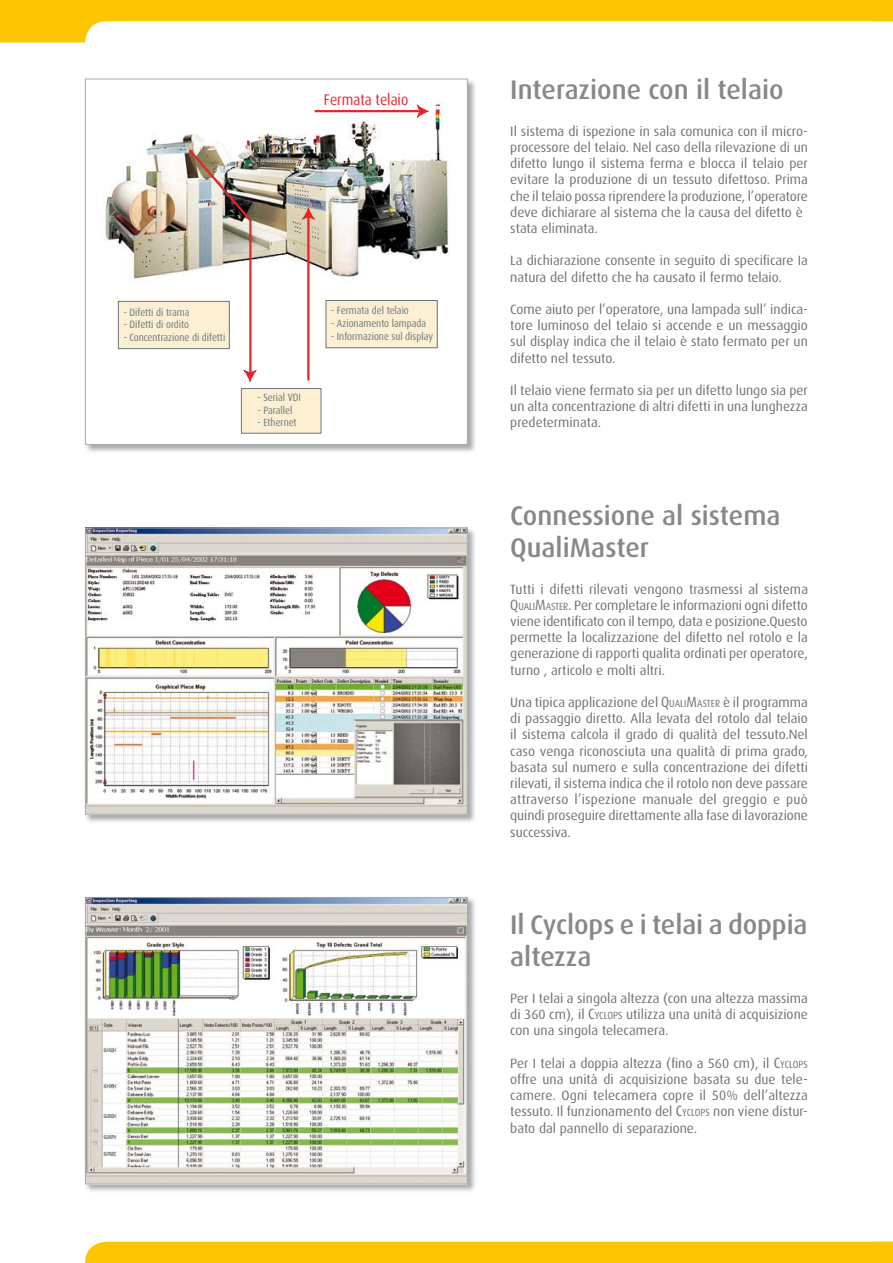
<style>
.page{position:relative;width:893px;height:1263px;background:#fff}
.page>*{position:absolute;margin:0;border:0;box-sizing:border-box;transform-origin:0 0}
.t1{font:500 27px/32.4px "Dax";color:#878889}
.t2{font:15.45px "Dax";color:#e42529;scale:.9 1}
.t3{font:13.5px/16.2px "Dax";color:#707173;text-align:justify}
.t4{font:10.5px "Dax";color:#6a757b;scale:.9 1}
.s1{font-size:14.85px}
.s2{font-size:10.35px}
</style>
<div class="page">
<svg style="left:0;top:0;width:893px;height:43px"></svg>
<div style="left:85px;top:1242px;width:808px;height:21px;background:#fdc600"></div>
<svg style="left:84px;top:78px;width:391px;height:374px"></svg>
<div style="left:85px;top:79px;width:382px;height:365px;background:#fff"></div>
<img style="left:103px;top:101px;width:346px;height:178px">
<img style="left:187px;top:148px;width:70px;height:234px">
<hr style="left:307px;top:217px;width:3px;height:163px;background:#e42529">
<hr style="left:316px;top:110px;width:105px;height:2px;background:#e42529">
<div style="left:118px;top:301px;width:111px;height:48px;background:#fcefd2"></div>
<div style="left:118px;top:301px;width:112px;height:48px;border:1px solid #6a757b"></div>
<div style="left:241px;top:388px;width:80px;height:45px;background:#fcefd2"></div>
<div style="left:241px;top:388px;width:80px;height:46px;border:1px solid #6a757b"></div>
<div style="left:326px;top:300px;width:111px;height:48px;background:#fcefd2"></div>
<div style="left:326px;top:300px;width:112px;height:48px;border:1px solid #6a757b"></div>
<svg style="left:301px;top:208px;width:14px;height:12px"></svg>
<svg style="left:417px;top:104px;width:12px;height:14px"></svg>
<div style="left:85px;top:79px;width:383px;height:366px;border:1px solid #a9aaac"></div>
<svg style="left:85px;top:527px;width:390px;height:295px"></svg>
<img style="left:87px;top:530px;width:379px;height:282px">
<div style="left:85px;top:528px;width:383px;height:286px;border:1px solid #a9aaac"></div>
<svg style="left:85px;top:898px;width:390px;height:293px"></svg>
<img style="left:87px;top:899px;width:379px;height:283px">
<div style="left:85px;top:897px;width:383px;height:287px;border:1px solid #a9aaac"></div>
<p class="t2" style="left:324px;top:91px;width:95px">Fermata telaio</p>
<p class="t4" style="left:124px;top:306px;width:75px">- Difetti di trama</p>
<p class="t4" style="left:124px;top:319px;width:74px">- Difetti di ordito</p>
<p class="t4" style="left:124px;top:331px;width:114px">- Concentrazione di difetti</p>
<p class="t4" style="left:257px;top:391px;width:50px">- Serial VDI</p>
<p class="t4" style="left:257px;top:404px;width:40px">- Parallel</p>
<p class="t4" style="left:257px;top:417px;width:45px">- Ethernet</p>
<p class="t4" style="left:331px;top:305px;width:88px">- Fermata del telaio</p>
<p class="t4" style="left:331px;top:317px;width:107px">- Azionamento lampada</p>
<p class="t4" style="left:331px;top:330px;width:115px">- Informazione sul display</p>
<h1 class="t1" style="left:510px;top:74px;width:275px">Interazione con il telaio</h1>
<p class="t3" style="left:510px;top:123px;width:299px;text-align:left">Il sistema di ispezione in sala comunica con il micro&shy;processore del telaio. Nel caso della rilevazione di un difetto lungo il sistema ferma e blocca il telaio per evitare la produzione di un tessuto difettoso. Prima che il telaio possa riprendere la produzione, l’operatore deve dichiarare al sistema che la causa del difetto è stata eliminata.</p>
<p class="t3" style="left:510px;top:253px;width:299px">La dichiarazione consente in seguito di specificare Ia natura del difetto che ha causato il fermo telaio.</p>
<p class="t3" style="left:510px;top:301px;width:299px">Come aiuto per l’operatore, una lampada sull’ indica&shy;tore luminoso del telaio si accende e un messaggio sul display indica che il telaio è stato fermato per un difetto nel tessuto.</p>
<p class="t3" style="left:510px;top:382px;width:299px">Il telaio viene fermato sia per un difetto lungo sia per un alta concentrazione di altri difetti in una lunghezza predeterminata.</p>
<h1 class="t1" style="left:510px;top:499px;width:272px">Connessione al sistema<br>QualiMaster</h1>
<p class="t3" style="left:510px;top:581px;width:299px">Tutti i difetti rilevati vengono trasmessi al sistema <span class="s1">Q</span><span class="s2">uali</span><span class="s1">M</span><span class="s2">aster</span>. Per completare le informazioni ogni difetto viene identificato con il tempo, data e posizione.Questo permette la localizzazione del difetto nel rotolo e la generazione di rapporti qualita ordinati per operatore, turno , articolo e molti altri.</p>
<p class="t3" style="left:510px;top:694px;width:299px">Una tipica applicazione del <span class="s1">Q</span><span class="s2">uali</span><span class="s1">M</span><span class="s2">aster</span> è il programma di passaggio diretto. Alla levata del rotolo dal telaio il sistema calcola il grado di qualità del tessuto.Nel caso venga riconosciuta una qualità di prima grado, basata sul numero e sulla concentrazione dei difetti rilevati, il sistema indica che il rotolo non deve passare attraverso l’ispezione manuale del greggio e può quindi proseguire direttamente alla fase di lavorazione successiva.</p>
<h1 class="t1" style="left:510px;top:908px;width:299px">Il Cyclops e i telai a doppia altezza</h1>
<p class="t3" style="left:510px;top:990px;width:299px">Per I telai a singola altezza (con una altezza massima di 360 cm), il <span class="s1">C</span><span class="s2">yclops</span> utilizza una unità di acquisizione con una singola telecamera.</p>
<p class="t3" style="left:510px;top:1055px;width:299px">Per I telai a doppia altezza (fino a 560 cm), il <span class="s1">C</span><span class="s2">yclops </span>offre una unità di acquisizione basata su due tele&shy;camere. Ogni telecamera copre il 50% dell’altezza tessuto. Il funzionamento del <span class="s1">C</span><span class="s2">yclops</span> non viene distur&shy;bato dal pannello di separazione.</p>
</div>
